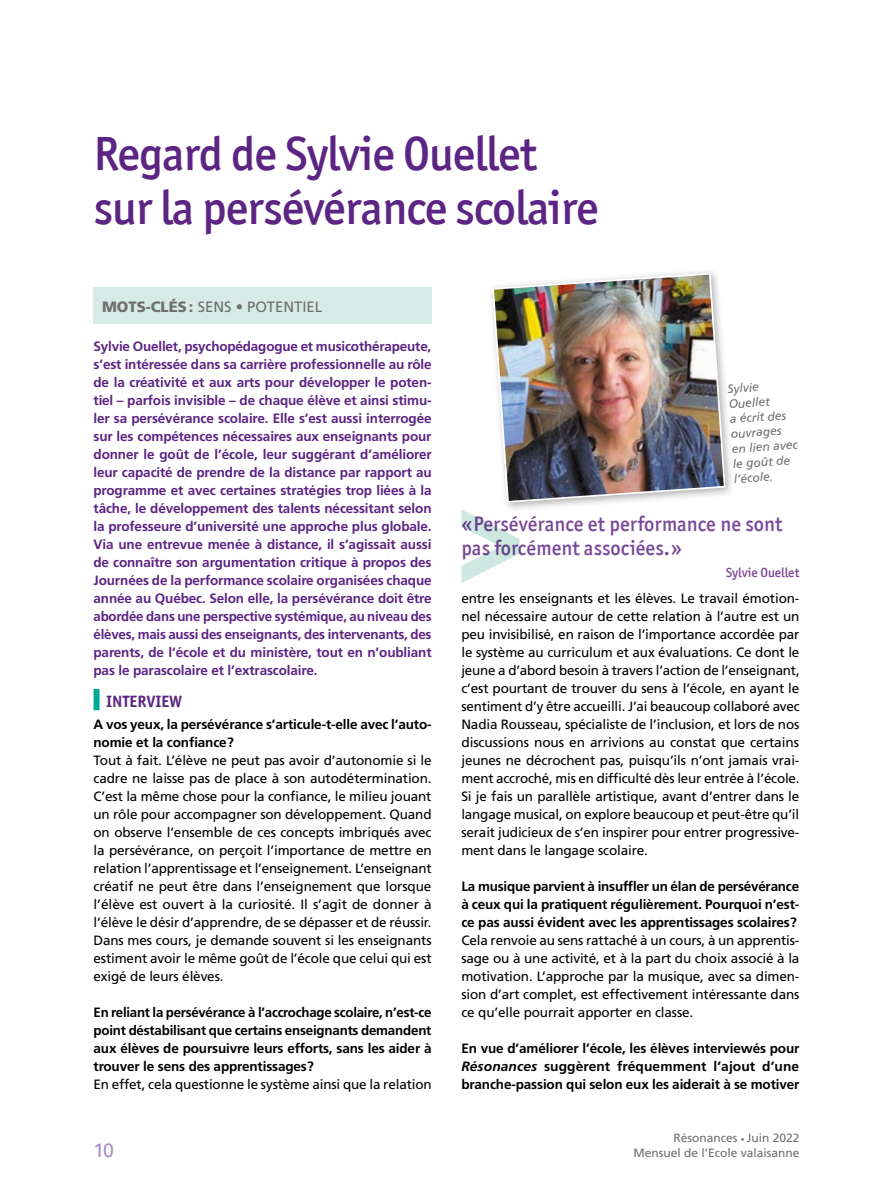
<style>
.page{position:relative;width:893px;height:1191px;background:#fff}
.page>*{position:absolute;margin:0;border:0;box-sizing:border-box;transform-origin:0 0}
.t1{font:500 48px/54px "Officina San ITC";letter-spacing:-.02em;color:#5c2483}
.t2{font:500 21px/24px "Officina San ITC";letter-spacing:.005em;color:#794897}
.t3{font:19.5px "Univers LT Pro 55 Roman";color:#a78ac0}
.t4{font:700 16.5px "Officina Sans Std";letter-spacing:-.01em;color:#5c2483}
.t5{font:15px "Frutiger LT Std";color:#706f6f}
.t6{font:13.5px/18px "Frutiger LT Std";letter-spacing:-.01em;color:#000;text-align:justify}
.t7{font:700 13.5px/18px "Frutiger LT Std";letter-spacing:-.01em;color:#5c2483;text-align:justify}
.t8{font:700 13.5px/18px "Frutiger LT Std";letter-spacing:-.01em;color:#000;text-align:justify}
.t9{font:500 13.2px "Officina San ITC";letter-spacing:-.005em;color:#794897}
.t10{font:italic 12px/15px "Frutiger LT Std";color:#706f6f}
.t11{font:12px "Frutiger LT Std";color:#706f6f}
.s1{font-weight:900}
.s2{font-style:italic}
.s3{font-size:7.5px}
</style>
<div class="page">
<div style="left:94px;top:287px;width:338px;height:36px;background:#d6ebe6"></div>
<svg style="left:461px;top:509px;width:58px;height:74px"></svg>
<div style="left:94px;top:689px;width:6px;height:21px;background:#00ab96"></div>
<div style="left:487px;top:268px;width:248px;height:244px;background:#000;opacity:.3"></div>
<img style="left:491px;top:272px;width:235px;height:231px">
<h1 class="t1" style="left:94px;top:126px;width:507px">Regard de Sylvie Ouellet sur la persévérance scolaire</h1>
<p class="t5" style="left:102px;top:297px;width:222px"><span class="s1">MOTS-CLÉS:</span> SENS • POTENTIEL</p>
<p class="t7" style="left:94px;top:337px;width:340px">Sylvie Ouellet, psychopédagogue et musicothérapeute, s’est intéressée dans sa carrière professionnelle au rôle de la créativité et aux arts pour développer le poten&shy;tiel – parfois invisible – de chaque élève et ainsi stimu&shy;ler sa persévérance scolaire. Elle s’est aussi interrogée sur les compétences nécessaires aux enseignants pour donner le goût de l’école, leur suggérant d’améliorer leur capacité de prendre de la distance par rapport au programme et avec certaines stratégies trop liées à la tâche, le développement des talents nécessitant selon la professeure d’université une approche plus globale.<br>Via une entrevue menée à distance, il s’agissait aussi de connaître son argumentation critique à propos des Journées de la performance scolaire organisées chaque année au Québec. Selon elle, la persévérance doit être abordée dans une perspective systémique, au niveau des élèves, mais aussi des enseignants, des intervenants, des parents, de l’école et du ministère, tout en n’oubliant pas le parascolaire et l’extrascolaire.</p>
<p class="t4" style="left:106px;top:690px;width:77px">INTERVIEW</p>
<p class="t8" style="left:94px;top:715px;width:340px">A vos yeux, la persévérance s’articule-t-elle avec l’auto&shy;nomie et la confiance?</p>
<p class="t6" style="left:94px;top:751px;width:340px">Tout à fait. L’élève ne peut pas avoir d’autonomie si le cadre ne laisse pas de place à son autodétermination.<br>C’est la même chose pour la confiance, le milieu jouant un rôle pour accompagner son développement. Quand on observe l’ensemble de ces concepts imbriqués avec la persévérance, on perçoit l’importance de mettre en relation l’apprentissage et l’enseignement. L’enseignant créatif ne peut être dans l’enseignement que lorsque l’élève est ouvert à la curiosité. Il s’agit de donner à l’élève le désir d’apprendre, de se dépasser et de réussir.<br>Dans mes cours, je demande souvent si les enseignants estiment avoir le même goût de l’école que celui qui est exigé de leurs élèves.</p>
<p class="t8" style="left:94px;top:1003px;width:340px">En reliant la persévérance à l’accrochage scolaire, n’est-ce point déstabilisant que certains enseignants demandent aux élèves de poursuivre leurs efforts, sans les aider à trouver le sens des apprentissages?</p>
<p class="t6" style="left:94px;top:1075px;width:340px">En effet, cela questionne le système ainsi que la relation</p>
<p class="t10" style="left:727px;top:382px;width:68px;rotate:-4deg">Sylvie<br>Ouellet<br>a écrit des ouvrages en lien avec le goût de l’école.</p>
<h2 class="t2" style="left:461px;top:511px;width:322px">«Persévérance et performance ne sont pas forcément associées.»</h2>
<p class="t9" style="left:726px;top:565px;width:75px">Sylvie Ouellet</p>
<p class="t6" style="left:461px;top:589px;width:340px">entre les enseignants et les élèves. Le travail émotion&shy;nel nécessaire autour de cette relation à l’autre est un peu invisibilisé, en raison de l’importance accordée par le système au curriculum et aux évaluations. Ce dont le jeune a d’abord besoin à travers l’action de l’enseignant, c’est pourtant de trouver du sens à l’école, en ayant le sentiment d’y être accueilli. J’ai beaucoup collaboré avec Nadia Rousseau, spécialiste de l’inclusion, et lors de nos discussions nous en arrivions au constat que certains jeunes ne décrochent pas, puisqu’ils n’ont jamais vrai&shy;ment accroché, mis en difficulté dès leur entrée à l’école.<br>Si je fais un parallèle artistique, avant d’entrer dans le langage musical, on explore beaucoup et peut-être qu’il serait judicieux de s’en inspirer pour entrer progressive&shy;ment dans le langage scolaire.</p>
<p class="t8" style="left:461px;top:877px;width:340px">La musique parvient à insuffler un élan de persévérance à ceux qui la pratiquent régulièrement. Pourquoi n’est&shy;ce pas aussi évident avec les apprentissages scolaires?</p>
<p class="t6" style="left:461px;top:931px;width:340px">Cela renvoie au sens rattaché à un cours, à un apprentis&shy;sage ou à une activité, et à la part du choix associé à la motivation. L’approche par la musique, avec sa dimen&shy;sion d’art complet, est effectivement intéressante dans ce qu’elle pourrait apporter en classe.</p>
<p class="t8" style="left:461px;top:1039px;width:340px">En vue d’améliorer l’école, les élèves interviewés pour <span class="s2">Résonances</span> suggèrent fréquemment l’ajout d’une branche-passion qui selon eux les aiderait à se motiver</p>
<p class="t11" style="left:674px;top:1131px;width:127px">Résonances <span class="s3">•</span> Juin 2022</p>
<h3 class="t3" style="left:94px;top:1136px;width:22px">10</h3>
<p class="t11" style="left:633px;top:1145px;width:168px">Mensuel de l’Ecole valaisanne</p>
</div>
